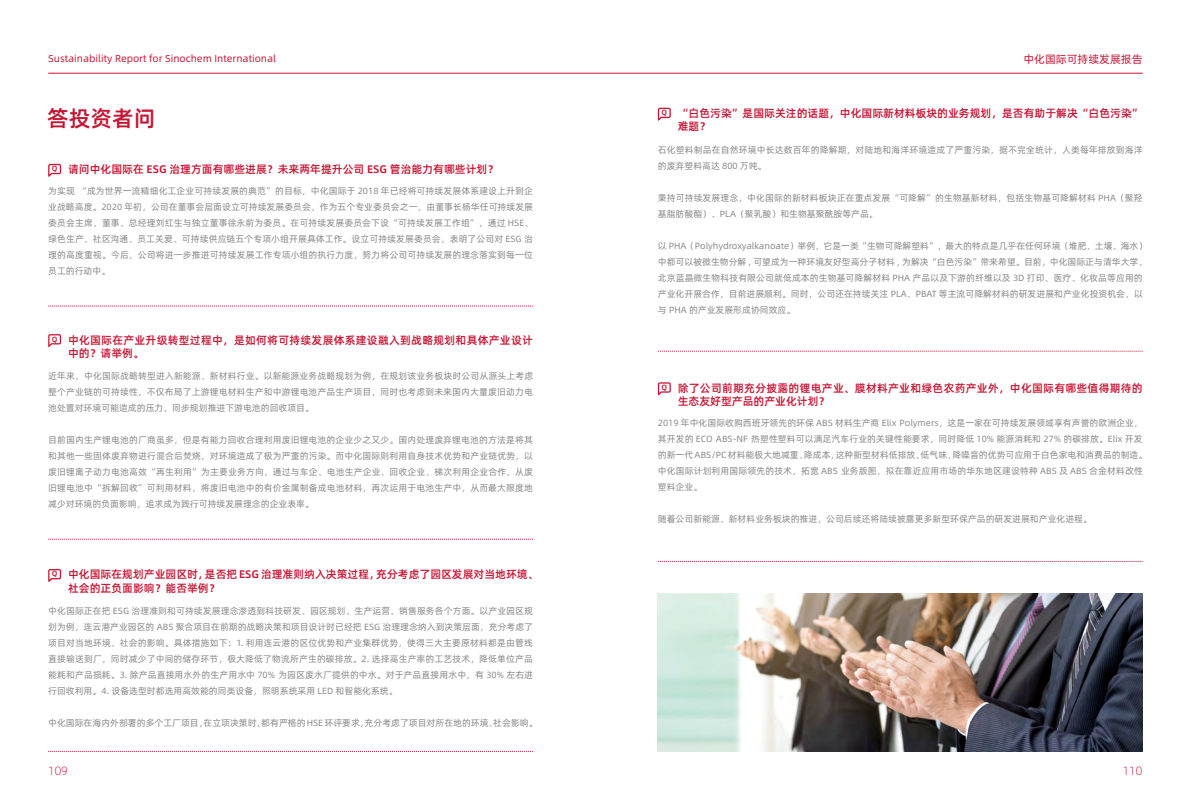
<style>
.page{position:relative;width:1191px;height:808px;background:#fff}
.page>*{position:absolute;margin:0;border:0;box-sizing:border-box;transform-origin:0 0}
.t1{font:22px "Alibaba Pu Hui Ti M";color:#c81432}
.t2{font:300 12px "Alibaba Sans";color:#c81432}
.t3{font:11px/13.3px "Alibaba Pu Hui Ti M";color:#c81432}
.t4{font:11px/13.3px "Alibaba Pu Hui Ti M";letter-spacing:.025em;color:#c81432}
.t5{font:11px "Alibaba Pu Hui Ti R";color:#c81432}
.t6{font:10px "Alibaba Sans";color:#c81432}
.t7{font:9px/16px "Alibaba Pu Hui Ti R";color:#898989;text-align:justify}
.t8{font:7.6px "Alibaba Pu Hui Ti M";color:#c81432}
</style>
<div class="page">
<svg style="left:48px;top:164px;width:13px;height:13px"></svg>
<svg style="left:658px;top:382px;width:13px;height:13px"></svg>
<svg style="left:48px;top:334px;width:13px;height:13px"></svg>
<svg style="left:48px;top:569px;width:13px;height:13px"></svg>
<svg style="left:658px;top:108px;width:13px;height:13px"></svg>
<svg style="left:48px;top:306px;width:485px;height:1px"></svg>
<svg style="left:658px;top:351px;width:484px;height:1px"></svg>
<svg style="left:658px;top:561px;width:484px;height:1px"></svg>
<svg style="left:48px;top:539px;width:485px;height:1px"></svg>
<svg style="left:48px;top:751px;width:485px;height:1px"></svg>
<hr style="left:48px;top:73px;width:1094px;height:1px;background:#c81432">
<img style="left:658px;top:593px;width:484px;height:158px">
<p class="t6" style="left:48px;top:51px;width:229px">Sustainability Report for Sinochem International</p>
<p class="t5" style="left:1023px;top:51px;width:121px">中化国际可持续发展报告</p>
<h1 class="t1" style="left:47px;top:102px;width:110px">答投资者问</h1>
<p class="t8" style="left:52px;top:163px;width:7px">Q</p>
<p class="t3" style="left:68px;top:162px;width:431px">请问中化国际在 ESG 治理方面有哪些进展？未来两年提升公司 ESG 管治能力有哪些计划？</p>
<p class="t7" style="left:48px;top:182px;width:486px">为实现 “成为世界一流精细化工企业可持续发展的典范”的目标，中化国际于 2018 年已经将可持续发展体系建设上升到企业战略高度。2020 年初，公司在董事会层面设立可持续发展委员会，作为五个专业委员会之一，由董事长杨华任可持续发展委员会主席，董事、总经理刘红生与独立董事徐永前为委员。在可持续发展委员会下设“可持续发展工作组”，通过 HSE、绿色生产、社区沟通、员工关爱、可持续供应链五个专项小组开展具体工作。设立可持续发展委员会，表明了公司对 ESG 治理的高度重视。今后，公司将进一步推进可持续发展工作专项小组的执行力度，努力将公司可持续发展的理念落实到每一位员工的行动中。</p>
<p class="t8" style="left:52px;top:333px;width:7px">Q</p>
<p class="t4" style="left:68px;top:332px;width:466px">中化国际在产业升级转型过程中，是如何将可持续发展体系建设融入到战略规划和具体产业设计中的？请举例。</p>
<p class="t7" style="left:48px;top:367px;width:486px">近年来，中化国际战略转型进入新能源、新材料行业。以新能源业务战略规划为例，在规划该业务板块时公司从源头上考虑整个产业链的可持续性，不仅布局了上游锂电材料生产和中游锂电池产品生产项目，同时也考虑到未来国内大量废旧动力电池处置对环境可能造成的压力，同步规划推进下游电池的回收项目。</p>
<p class="t7" style="left:48px;top:431px;width:486px">目前国内生产锂电池的厂商虽多，但是有能力回收合理利用废旧锂电池的企业少之又少。国内处理废弃锂电池的方法是将其和其他一些固体废弃物进行混合后焚烧，对环境造成了极为严重的污染。而中化国际则利用自身技术优势和产业链优势，以废旧锂离子动力电池高效“再生利用”为主要业务方向，通过与车企、电池生产企业、回收企业、梯次利用企业合作，从废旧锂电池中“拆解回收”可利用材料，将废旧电池中的有价金属制备成电池材料，再次运用于电池生产中，从而最大限度地减少对环境的负面影响，追求成为践行可持续发展理念的企业表率。</p>
<p class="t8" style="left:52px;top:568px;width:7px">Q</p>
<p class="t3" style="left:68px;top:567px;width:472px">中化国际在规划产业园区时，是否把 ESG 治理准则纳入决策过程，充分考虑了园区发展对当地环境、社会的正负面影响？能否举例？</p>
<p class="t7" style="left:48px;top:602px;width:486px">中化国际正在把 ESG 治理准则和可持续发展理念渗透到科技研发、园区规划、生产运营、销售服务各个方面。以产业园区规划为例，连云港产业园区的 ABS 聚合项目在前期的战略决策和项目设计时已经把 ESG 治理理念纳入到决策层面，充分考虑了项目对当地环境、社会的影响。具体措施如下：1. 利用连云港的区位优势和产业集群优势，使得三大主要原材料都是由管线直接输送到厂，同时减少了中间的储存环节，极大降低了物流所产生的碳排放。2. 选择高生产率的工艺技术，降低单位产品能耗和产品损耗。3. 除产品直接用水外的生产用水中 70% 为园区废水厂提供的中水。对于产品直接用水中，有 30% 左右进行回收利用。4. 设备选型时都选用高效能的同类设备，照明系统采用 LED 和智能化系统。</p>
<p class="t7" style="left:48px;top:714px;width:491px">中化国际在海内外部署的多个工厂项目，在立项决策时，都有严格的 HSE环评要求，充分考虑了项目对所在地的环境、社会影响。</p>
<p class="t8" style="left:661px;top:107px;width:7px">Q</p>
<p class="t3" style="left:677px;top:106px;width:466px">“白色污染”是国际关注的话题，中化国际新材料板块的业务规划，是否有助于解决“白色污染”难题？</p>
<p class="t7" style="left:658px;top:141px;width:486px">石化塑料制品在自然环境中长达数百年的降解期，对陆地和海洋环境造成了严重污染，据不完全统计，人类每年排放到海洋的废弃塑料高达 800 万吨。</p>
<p class="t7" style="left:658px;top:189px;width:486px">秉持可持续发展理念，中化国际的新材料板块正在重点发展“可降解”的生物基新材料，包括生物基可降解材料 PHA（聚羟基脂肪酸酯）、PLA（聚乳酸）和生物基聚酰胺等产品。</p>
<p class="t7" style="left:658px;top:237px;width:491px;text-align:left">以 PHA（Polyhydroxyalkanoate）举例，它是一类“生物可降解塑料”，最大的特点是几乎在任何环境（堆肥、土壤、海水）中都可以被微生物分解 , 可望成为一种环境友好型高分子材料 , 为解决“白色污染”带来希望。目前，中化国际正与清华大学、北京蓝晶微生物科技有限公司就低成本的生物基可降解材料 PHA 产品以及下游的纤维以及 3D 打印、医疗、化妆品等应用的产业化开展合作，目前进展顺利。同时，公司还在持续关注 PLA、PBAT 等主流可降解材料的研发进展和产业化投资机会，以与 PHA 的产业发展形成协同效应。</p>
<p class="t8" style="left:661px;top:381px;width:7px">Q</p>
<p class="t4" style="left:677px;top:381px;width:466px">除了公司前期充分披露的锂电产业、膜材料产业和绿色农药产业外，中化国际有哪些值得期待的生态友好型产品的产业化计划？</p>
<p class="t7" style="left:658px;top:414px;width:491px;text-align:left">2019 年中化国际收购西班牙领先的环保 ABS 材料生产商 Elix Polymers，这是一家在可持续发展领域享有声誉的欧洲企业，其开发的 ECO ABS-NF 热塑性塑料可以满足汽车行业的关键性能要求，同时降低 10% 能源消耗和 27% 的碳排放。Elix 开发的新一代 ABS/PC材料能极大地减重、降成本，这种新型材料低排放、低气味、降噪音的优势可应用于白色家电和消费品的制造。中化国际计划利用国际领先的技术，拓宽 ABS 业务版图，拟在靠近应用市场的华东地区建设特种 ABS 及 ABS 合金材料改性塑料企业。</p>
<p class="t7" style="left:658px;top:510px;width:435px">随着公司新能源、新材料业务板块的推进，公司后续还将陆续披露更多新型环保产品的研发进展和产业化进程。</p>
<h2 class="t2" style="left:48px;top:762px;width:21px">109</h2>
<h2 class="t2" style="left:1122px;top:762px;width:21px">110</h2>
</div>
